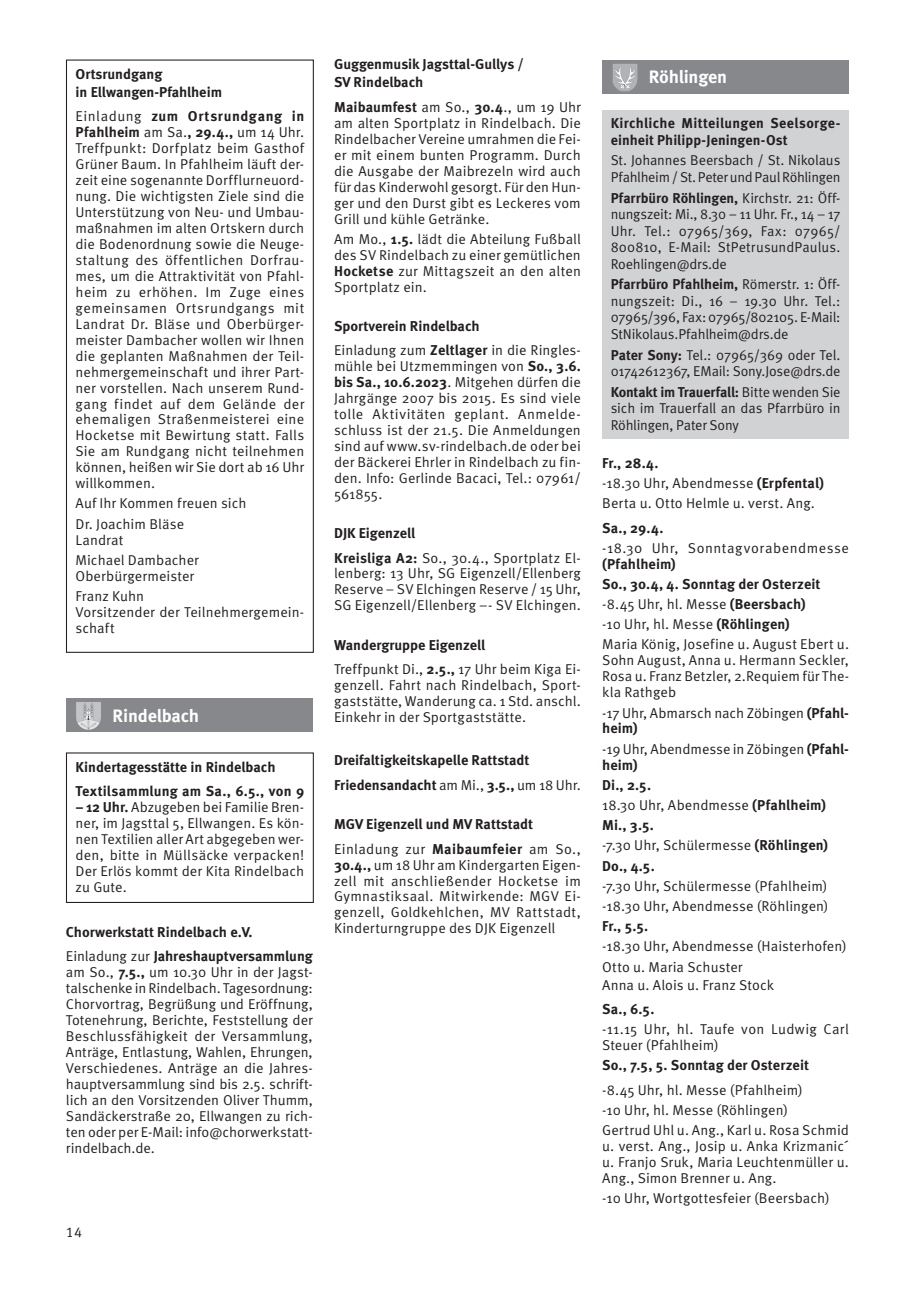
<style>
.page{position:relative;width:915px;height:1297px;background:#fff}
.page>*{position:absolute;margin:0;border:0;box-sizing:border-box;transform-origin:0 0}
.t1{font:700 18px "Meta OT";letter-spacing:-.01em;color:#fff}
.t2{font:14.25px/15.9px "Meta OT Norm";letter-spacing:.005em;color:#231f20;text-align:justify}
.t3{font:700 14.25px/24.5px "Meta OT";color:#231f20}
.t4{font:14.25px/16.5px "Meta OT Norm";letter-spacing:-.015em;color:#231f20}
.t5{font:700 14.25px/16.5px "Meta OT";letter-spacing:.02em;color:#231f20}
.t6{font:700 14.25px/15.9px "Meta OT";letter-spacing:.035em;color:#231f20}
.t7{font:14.25px "Meta OT Norm";letter-spacing:.035em;color:#231f20}
.s1{font-family:"Meta OT Norm";font-weight:400}
.s2{font-family:"Meta OT";font-weight:700}
</style>
<div class="page">
<div style="left:66px;top:60px;width:248px;height:593px;border:1px solid #231f20"></div>
<div style="left:66px;top:698px;width:246px;height:34px;background:#86888b"></div>
<img style="left:76px;top:702px;width:25px;height:28px">
<div style="left:66px;top:752px;width:248px;height:151px;border:1px solid #231f20"></div>
<div style="left:602px;top:60px;width:246px;height:33px;background:#86888b"></div>
<img style="left:612px;top:64px;width:25px;height:28px">
<div style="left:602px;top:110px;width:246px;height:328px;background:#d1d2d4"></div>
<p class="t3" style="left:75px;top:65px;width:148px;line-height:18px">Ortsrundgang<br>in Ellwangen-Pfahlheim</p>
<p class="t6" style="left:75px;top:109px;width:230px"><span class="s1">Einladung</span> zum Ortsrundgang in<br>Pfahlheim <span class="s1">am Sa.</span>, 29.4., <span class="s1">um 14 Uhr.</span></p>
<p class="t2" style="left:75px;top:141px;width:230px">Treffpunkt: Dorfplatz beim Gasthof Grüner Baum. In Pfahlheim läuft der&shy;zeit eine sogenannte Dorfflurneuord&shy;nung. Die wichtigsten Ziele sind die Unterstützung von Neu- und Umbau&shy;maßnahmen im alten Ortskern durch die Bodenordnung sowie die Neuge&shy;staltung des öffentlichen Dorfrau&shy;mes, um die Attraktivität von Pfahl&shy;heim zu erhöhen. Im Zuge eines gemeinsamen Ortsrundgangs mit Landrat Dr. Bläse und Oberbürger&shy;meister Dambacher wollen wir Ihnen die geplanten Maßnahmen der Teil&shy;nehmergemeinschaft und ihrer Part&shy;ner vorstellen. Nach unserem Rund&shy;gang findet auf dem Gelände der ehemaligen Straßenmeisterei eine Hocketse mit Bewirtung statt. Falls Sie am Rundgang nicht teilnehmen können, heißen wir Sie dort ab 16 Uhr willkommen.</p>
<p class="t2" style="left:75px;top:494px;width:172px;line-height:20.2px">Auf Ihr Kommen freuen sich<br>Dr. Joachim Bläse</p>
<p class="t2" style="left:75px;top:530px;width:125px;line-height:20.2px">Landrat<br>Michael Dambacher</p>
<p class="t2" style="left:75px;top:566px;width:120px;line-height:20.2px">Oberbürgermeister<br>Franz Kuhn</p>
<p class="t2" style="left:75px;top:604px;width:230px">Vorsitzender der Teilnehmergemein&shy;schaft</p>
<p class="t1" style="left:113px;top:704px;width:88px">Rindelbach</p>
<p class="t3" style="left:75px;top:755px;width:230px">Kindertagesstätte in Rindelbach<br>Textilsammlung am Sa., 6.5., von 9</p>
<p class="t2" style="left:75px;top:800px;width:230px"><span class="s2">– 12 Uhr.</span> Abzugeben bei Familie Bren&shy;ner, im Jagsttal 5, Ellwangen. Es kön&shy;nen Textilien aller Art abgegeben wer&shy;den, bitte in Müllsäcke verpacken!<br>Der Erlös kommt der Kita Rindelbach zu Gute.</p>
<p class="t3" style="left:66px;top:920px;width:248px">Chorwerkstatt Rindelbach e.V.<br><span class="s1">Einladung zur</span> Jahreshauptversammlung</p>
<p class="t2" style="left:66px;top:965px;width:248px">am So., <span class="s2">7.5.,</span> um 10.30 Uhr in der Jagst&shy;talschenke in Rindelbach. Tagesordnung:<br>Chorvortrag, Begrüßung und Eröffnung, Totenehrung, Berichte, Feststellung der Beschlussfähigkeit der Versammlung, Anträge, Entlastung, Wahlen, Ehrungen, Verschiedenes. Anträge an die Jahres&shy;hauptversammlung sind bis 2.5. schrift&shy;lich an den Vorsitzenden Oliver Thumm, Sandäckerstraße 20, Ellwangen zu rich&shy;ten oder per E-Mail: info@chorwerkstatt&shy;rindelbach.de.</p>
<p class="t3" style="left:334px;top:56px;width:191px;line-height:18px">Guggenmusik Jagsttal-Gullys /<br>SV Rindelbach</p>
<p class="t3" style="left:334px;top:95px;width:248px">Maibaumfest <span class="s1">am So.,</span> 30.4<span class="s1">., um 19 Uhr</span></p>
<p class="t2" style="left:334px;top:115px;width:248px">am alten Sportplatz in Rindelbach. Die Rindelbacher Vereine umrahmen die Fei&shy;er mit einem bunten Programm. Durch die Ausgabe der Maibrezeln wird auch für das Kinderwohl gesorgt. Für den Hun&shy;ger und den Durst gibt es Leckeres vom Grill und kühle Getränke.</p>
<p class="t2" style="left:334px;top:231px;width:248px">Am Mo., <span class="s2">1.5.</span> lädt die Abteilung Fußball des SV Rindelbach zu einer gemütlichen <span class="s2">Hocketse</span> zur Mittagszeit an den alten Sportplatz ein.</p>
<p class="t3" style="left:334px;top:314px;width:147px">Sportverein Rindelbach</p>
<p class="t2" style="left:334px;top:343px;width:248px">Einladung zum <span class="s2">Zeltlager</span> in die Ringles&shy;mühle bei Utzmemmingen von <span class="s2">So., 3.6. bis Sa., 10.6.2023</span>. Mitgehen dürfen die Jahrgänge 2007 bis 2015. Es sind viele tolle Aktivitäten geplant. Anmelde&shy;schluss ist der 21.5. Die Anmeldungen sind auf www.sv-rindelbach.de oder bei der Bäckerei Ehrler in Rindelbach zu fin&shy;den. Info: Gerlinde Bacaci, Tel.: 07961/ 561855.</p>
<p class="t3" style="left:334px;top:521px;width:83px">DJK Eigenzell</p>
<p class="t2" style="left:334px;top:550px;width:248px"><span class="s2">Kreisliga A2:</span> So., 30.4., Sportplatz El&shy;lenberg: 13 Uhr, SG Eigenzell/Ellenberg Reserve – SV Elchingen Reserve / 15 Uhr, SG Eigenzell/Ellenberg –- SV Elchingen.</p>
<p class="t3" style="left:334px;top:633px;width:153px">Wandergruppe Eigenzell</p>
<p class="t2" style="left:334px;top:661px;width:248px">Treffpunkt Di., <span class="s2">2.5.,</span> 17 Uhr beim Kiga Ei&shy;genzell. Fahrt nach Rindelbach, Sport&shy;gaststätte, Wanderung ca. 1 Std. anschl.<br>Einkehr in der Sportgaststätte.</p>
<p class="t3" style="left:334px;top:748px;width:248px">Dreifaltigkeitskapelle Rattstadt<br>Friedensandacht <span class="s1">am Mi.,</span> 3.5., <span class="s1">um 18 Uhr.</span></p>
<p class="t3" style="left:334px;top:812px;width:200px">MGV Eigenzell und MV Rattstadt</p>
<p class="t2" style="left:334px;top:841px;width:248px">Einladung zur <span class="s2">Maibaumfeier</span> am So., <span class="s2">30.4.,</span> um 18 Uhr am Kindergarten Eigen&shy;zell mit anschließender Hocketse im Gymnastiksaal. Mitwirkende: MGV Ei&shy;genzell, Goldkehlchen, MV Rattstadt, Kinderturngruppe des DJK Eigenzell</p>
<p class="t2" style="left:66px;top:1225px;width:18px">14</p>
<p class="t1" style="left:648px;top:66px;width:80px">Röhlingen</p>
<p class="t5" style="left:610px;top:115px;width:231px">Kirchliche Mitteilungen Seelsorge&shy;einheit Philipp-Jeningen-Ost</p>
<p class="t4" style="left:610px;top:152px;width:231px">St. Johannes Beersbach / St. Nikolaus<br>Pfahlheim / St. Peter und Paul Röhlingen</p>
<p class="t3" style="left:610px;top:186px;width:231px">Pfarrbüro Röhlingen, <span class="s1">Kirchstr. 21: Öff-</span></p>
<p class="t2" style="left:610px;top:206px;width:231px;line-height:16.5px">nungszeit: Mi., 8.30 – 11 Uhr. Fr., 14 – 17<br>Uhr. Tel.: 07965/369, Fax: 07965/ 800810, E-Mail: StPetrusundPaulus.<br>Roehlingen@drs.de</p>
<p class="t3" style="left:610px;top:272px;width:231px">Pfarrbüro Pfahlheim, <span class="s1">Römerstr. 1: Öff-</span></p>
<p class="t2" style="left:610px;top:293px;width:231px;line-height:16.5px">nungszeit: Di., 16 – 19.30 Uhr. Tel.:<br>07965/396, Fax: 07965/802105. E-Mail:<br>StNikolaus.Pfahlheim@drs.de</p>
<p class="t2" style="left:610px;top:347px;width:231px;line-height:16.5px"><span class="s2">Pater Sony:</span> Tel.: 07965/369 oder Tel.<br>01742612367, EMail: Sony.Jose@drs.de</p>
<p class="t3" style="left:610px;top:380px;width:231px">Kontakt im Trauerfall: <span class="s1">Bitte wenden Sie</span></p>
<p class="t2" style="left:610px;top:400px;width:231px;line-height:16.5px">sich im Trauerfall an das Pfarrbüro in<br>Röhlingen, Pater Sony</p>
<p class="t3" style="left:602px;top:451px;width:58px">Fr., 28.4.</p>
<p class="t2" style="left:602px;top:473px;width:223px;line-height:20.2px">-18.30 Uhr, Abendmesse <span class="s2">(Erpfental)<br></span>Berta u. Otto Helmle u. verst. Ang.</p>
<p class="t3" style="left:602px;top:515px;width:63px">Sa., 29.4.</p>
<p class="t7" style="left:602px;top:539px;width:248px">-18.30 Uhr, Sonntagvorabendmesse</p>
<p class="t3" style="left:602px;top:554px;width:220px;line-height:20.2px">(Pfahlheim)<br>So., 30.4, 4. Sonntag der Osterzeit</p>
<p class="t2" style="left:602px;top:594px;width:248px;line-height:20.2px;text-align:left">-8.45 Uhr, hl. Messe <span class="s2">(Beersbach)<br></span>-10 Uhr, hl. Messe <span class="s2">(Röhlingen)<br></span>Maria König, Josefine u. August Ebert u.</p>
<p class="t2" style="left:602px;top:653px;width:248px">Sohn August, Anna u. Hermann Seckler, Rosa u. Franz Betzler, 2.Requiem für The&shy;kla Rathgeb</p>
<p class="t2" style="left:602px;top:705px;width:248px">-17 Uhr, Abmarsch nach Zöbingen <span class="s2">(Pfahl-</span></p>
<p class="t3" style="left:602px;top:716px;width:37px">heim)</p>
<p class="t2" style="left:602px;top:741px;width:248px">-19 Uhr, Abendmesse in Zöbingen <span class="s2">(Pfahl-</span></p>
<p class="t3" style="left:602px;top:755px;width:50px;line-height:20.2px">heim)<br>Di., 2.5.</p>
<p class="t2" style="left:602px;top:797px;width:225px">18.30 Uhr, Abendmesse <span class="s2">(Pfahlheim)</span></p>
<p class="t3" style="left:602px;top:813px;width:53px">Mi., 3.5.</p>
<p class="t2" style="left:602px;top:838px;width:227px">-7.30 Uhr, Schülermesse <span class="s2">(Röhlingen)</span></p>
<p class="t3" style="left:602px;top:853px;width:54px">Do., 4.5.</p>
<p class="t2" style="left:602px;top:876px;width:228px;line-height:20.2px">-7.30 Uhr, Schülermesse (Pfahlheim) -18.30 Uhr, Abendmesse (Röhlingen)</p>
<p class="t3" style="left:602px;top:914px;width:48px">Fr., 5.5.</p>
<p class="t2" style="left:602px;top:936px;width:246px;line-height:20.2px">-18.30 Uhr, Abendmesse (Haisterhofen)<br>Otto u. Maria Schuster</p>
<p class="t2" style="left:602px;top:977px;width:173px">Anna u. Alois u. Franz Stock</p>
<p class="t3" style="left:602px;top:997px;width:54px">Sa., 6.5.</p>
<p class="t2" style="left:602px;top:1021px;width:248px">-11.15 Uhr, hl. Taufe von Ludwig Carl<br>Steuer (Pfahlheim)</p>
<p class="t3" style="left:602px;top:1053px;width:208px">So., 7.5, 5. Sonntag der Osterzeit</p>
<p class="t2" style="left:602px;top:1080px;width:248px;line-height:20.2px;text-align:left">-8.45 Uhr, hl. Messe (Pfahlheim)<br>-10 Uhr, hl. Messe (Röhlingen)<br>Gertrud Uhl u. Ang., Karl u. Rosa Schmid</p>
<p class="t2" style="left:602px;top:1138px;width:248px">u. verst. Ang., Josip u. Anka Krizmanic´ u. Franjo Sruk, Maria Leuchtenmüller u.<br>Ang., Simon Brenner u. Ang.</p>
<p class="t2" style="left:602px;top:1190px;width:229px">-10 Uhr, Wortgottesfeier (Beersbach)</p>
</div>
